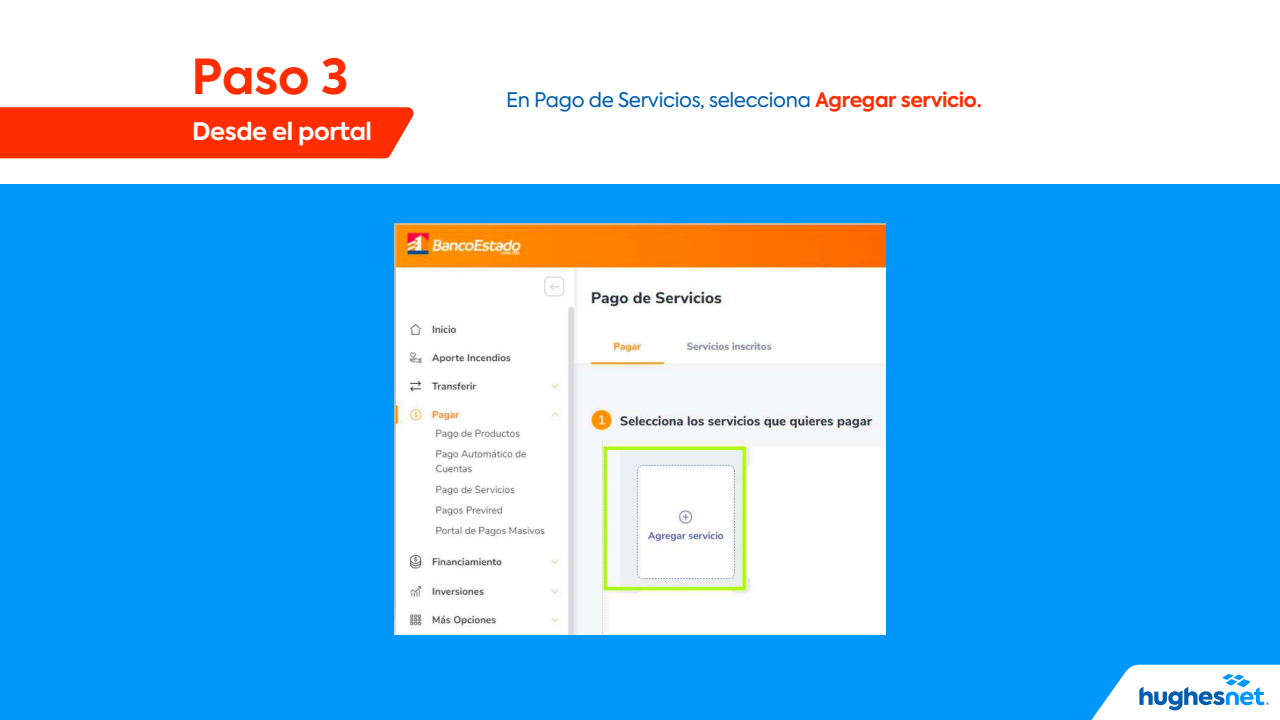
<style>
.page{position:relative;width:1280px;height:720px;background:#fff}
.page>*{position:absolute;margin:0;border:0;box-sizing:border-box;transform-origin:0 0}
.t1{font:700 48px "Axiforma";color:#ff2d00}
.t2{font:700 24px "Axiforma";letter-spacing:-.02em;color:#fff}
.t3{font:20px "Axiforma";letter-spacing:-.02em;color:#005db0}
.s1{font-weight:700;color:#ff2d00}
</style>
<div class="page">
<div style="left:0;top:184px;width:1280px;height:536px;background:#0097fd"></div>
<svg style="left:1091px;top:665px;width:189px;height:55px;background:#c3e2f8"></svg>
<img style="left:395px;top:223px;width:490px;height:412px">
<div style="left:0;top:107px;width:414px;height:51px;background:#ff2d00"></div>
<h1 class="t1" style="left:191px;top:44px;width:159px">Paso 3</h1>
<p class="t2" style="left:192px;top:115px;width:181px">Desde el portal</p>
<p class="t3" style="left:506px;top:87px;width:477px">En Pago de Servicios, selecciona <span class="s1">Agregar servicio.</span></p>
</div>
